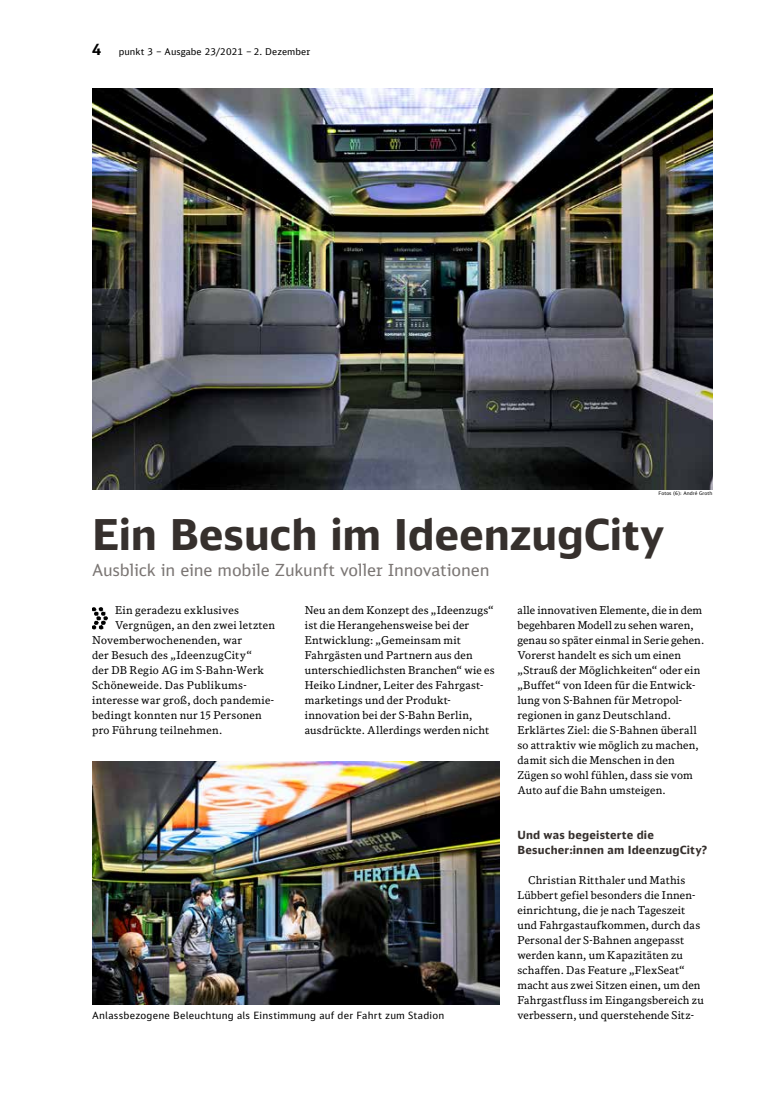
<style>
.page{position:relative;width:762px;height:1117px;background:#fff}
.page>*{position:absolute;margin:0;border:0;box-sizing:border-box;transform-origin:0 0}
.t1{font:700 42.5px "DB Sans Alternate";letter-spacing:-.005em;color:#36302d}
.t2{font:16.62px "DB Sans";letter-spacing:-.01em;color:#7b7674}
.t3{font:700 11.25px/15px "DB Sans Alternate";letter-spacing:.015em;color:#36302d}
.t4{font:10.75px/15px "DB News";letter-spacing:.02em;color:#000}
.t5{font:10px "DB Sans Alternate";letter-spacing:.02em;color:#000}
.t6{font:9.38px "DB Sans";letter-spacing:.01em;color:#000}
.t7{font:5px "DB Sans Alternate";letter-spacing:.01em;color:#000}
.s1{font-weight:700;font-size:15px}
</style>
<div class="page">
<img style="left:92px;top:89px;width:620px;height:400px">
<img style="left:92px;top:607px;width:16px;height:22px">
<img style="left:92px;top:761px;width:408px;height:243px">
<p class="t6" style="left:92px;top:46px;width:219px"><span class="s1">4</span> punkt 3 – Ausgabe 23/2021 – 2. Dezember</p>
<p class="t7" style="left:658px;top:490px;width:55px">Fotos (6): André Groth</p>
<p class="t1" style="left:92px;top:507px;width:574px">Ein Besuch im IdeenzugCity</p>
<p class="t2" style="left:92px;top:559px;width:399px">Ausblick in eine mobile Zukunft voller Innovationen</p>
<p class="t4" style="left:115px;top:602px;width:125px">Ein geradezu exklusives</p>
<p class="t4" style="left:115px;top:617px;width:162px">Vergnügen, an den zwei letzten</p>
<p class="t4" style="left:92px;top:632px;width:152px">Novemberwochenenden, war</p>
<p class="t4" style="left:92px;top:647px;width:161px">der Besuch des „IdeenzugCity“</p>
<p class="t4" style="left:92px;top:662px;width:173px">der DB Regio AG im S-Bahn-Werk</p>
<p class="t4" style="left:92px;top:677px;width:156px">Schöneweide. Das Publikums-</p>
<p class="t4" style="left:92px;top:692px;width:183px">interesse war groß, doch pandemie-</p>
<p class="t4" style="left:92px;top:707px;width:171px">bedingt konnten nur 15 Personen</p>
<p class="t4" style="left:92px;top:722px;width:132px">pro Führung teilnehmen.</p>
<p class="t4" style="left:305px;top:602px;width:191px">Neu an dem Konzept des „Ideenzugs“ ist die Herangehensweise bei der Entwicklung: „Gemeinsam mit Fahrgästen und Partnern aus den unterschiedlichsten Branchen“ wie es Heiko Lindner, Leiter des Fahrgast&shy;marketings und der Produkt&shy;innovation bei der S-Bahn Berlin, ausdrückte. Allerdings werden nicht</p>
<p class="t4" style="left:517px;top:602px;width:188px">alle innovativen Elemente, die in dem begehbaren Modell zu sehen waren, genau so später einmal in Serie gehen.<br>Vorerst handelt es sich um einen „Strauß der Möglichkeiten“ oder ein „Buffet“ von Ideen für die Entwick&shy;lung von S-Bahnen für Metropol&shy;regionen in ganz Deutschland.<br>Erklärtes Ziel: die S-Bahnen überall so attraktiv wie möglich zu machen, damit sich die Menschen in den Zügen so wohl fühlen, dass sie vom Auto auf die Bahn umsteigen.</p>
<p class="t3" style="left:517px;top:827px;width:191px">Und was begeisterte die<br>Besucher:innen am IdeenzugCity?</p>
<p class="t4" style="left:517px;top:872px;width:188px;text-indent:11px">Christian Ritthaler und Mathis Lübbert gefiel besonders die Innen&shy;einrichtung, die je nach Tageszeit und Fahrgastaufkommen, durch das Personal der S-Bahnen angepasst werden kann, um Kapazitäten zu schaffen. Das Feature „FlexSeat“ macht aus zwei Sitzen einen, um den Fahrgastfluss im Eingangsbereich zu</p>
<p class="t5" style="left:92px;top:1009px;width:354px">Anlassbezogene Beleuchtung als Einstimmung auf der Fahrt zum Stadion</p>
<p class="t4" style="left:517px;top:1007px;width:178px">verbessern, und querstehende Sitz-</p>
</div>
